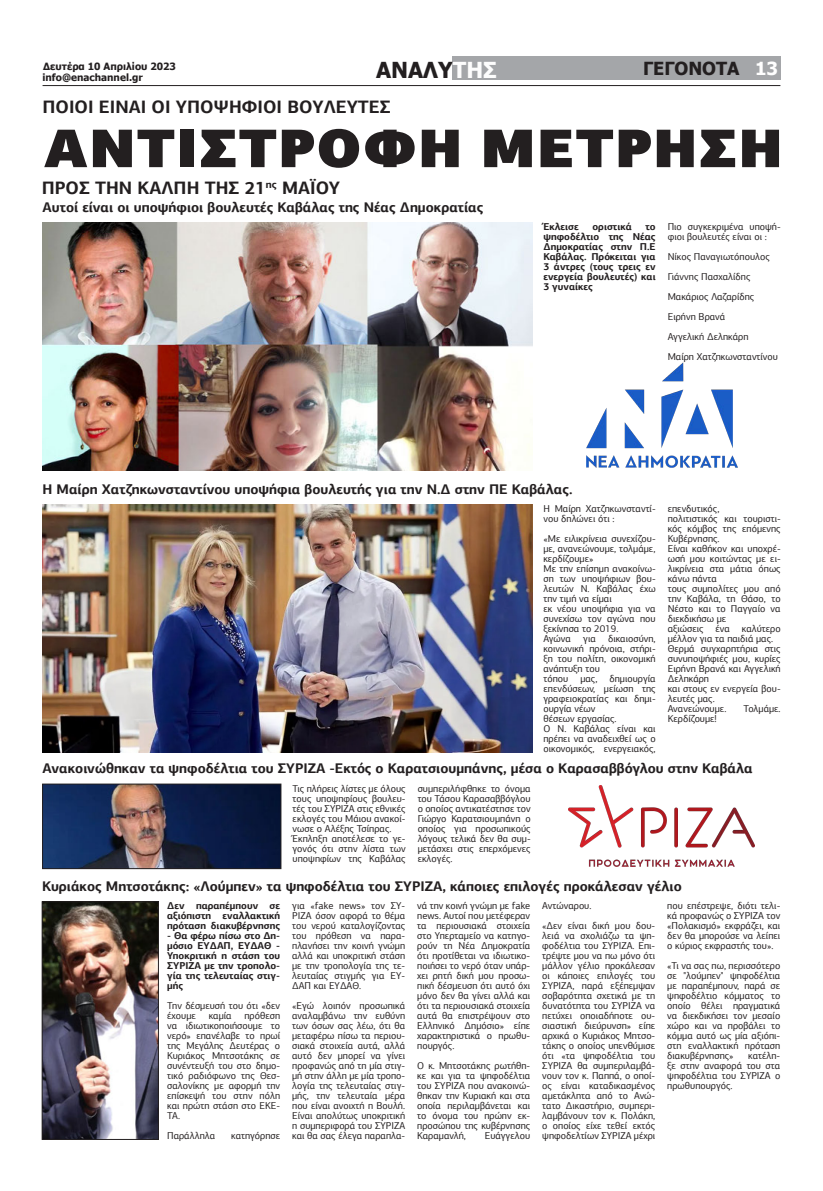
<style>
.page{position:relative;width:823px;height:1191px;background:#fff}
.page>*{position:absolute;margin:0;border:0;box-sizing:border-box;transform-origin:0 0}
.t1{font:900 54px "PF Agora Sans Pro";letter-spacing:.04em;color:#231f20}
.t2{font:700 22px "Tahoma";color:#231f20}
.t3{font:700 18px "PF Agora Sans Pro";color:#231f20}
.t4{font:700 18px "Tahoma";color:#231f20}
.t5{font:700 18px "Tahoma";color:#fff}
.t6{font:700 14px "PF Agora Sans Pro";color:#231f20}
.t7{font:10px/10px "PF Agora Sans Pro";color:#231f20;text-align:justify}
.t8{font:700 10px/10px "PF Agora Sans Pro";color:#231f20;text-align:justify}
.t9{font:700 10px "Tahoma";color:#231f20}
.s1{color:#fdfdfd}
</style>
<div class="page">
<hr style="left:43px;top:85px;width:737px;height:1px;background:#231f20">
<div style="left:452px;top:57px;width:328px;height:23px;background:#a4a6a9"></div>
<img style="left:43px;top:223px;width:488px;height:248px">
<img style="left:43px;top:505px;width:488px;height:248px">
<img style="left:44px;top:785px;width:235px;height:82px">
<div style="left:42px;top:783px;width:239px;height:86px;border:1px solid #231f20"></div>
<img style="left:44px;top:903px;width:113px;height:235px">
<div style="left:42px;top:901px;width:117px;height:239px;border:1px solid #231f20"></div>
<img style="left:568px;top:785px;width:185px;height:81px">
<img style="left:586px;top:363px;width:152px;height:105px">
<p class="t2" style="left:376px;top:54px;width:122px">ΑΝΑΛΥ<span class="s1">ΤΗΣ</span></p>
<p class="t4" style="left:642px;top:56px;width:98px">ΓΕΓΟΝΟΤΑ</p>
<p class="t5" style="left:754px;top:56px;width:24px">13</p>
<p class="t9" style="left:43px;top:59px;width:134px">Δευτέρα 10 Απριλίου 2023</p>
<p class="t9" style="left:43px;top:70px;width:102px">info@enachannel.gr</p>
<p class="t3" style="left:43px;top:95px;width:349px">ΠΟΙΟΙ ΕΙΝΑΙ ΟΙ ΥΠΟΨΗΦΙΟΙ ΒΟΥΛΕΥΤΕΣ</p>
<p class="t1" style="left:44px;top:111px;width:739px">ΑΝΤΙΣΤΡΟΦΗ ΜΕΤΡΗΣΗ</p>
<p class="t3" style="left:42px;top:176px;width:299px">ΠΡΟΣ ΤΗΝ ΚΑΛΠΗ ΤΗΣ 21<sup>ης</sup> ΜΑΪΟΥ</p>
<p class="t8" style="left:543px;top:221px;width:37px">Έκλεισε</p>
<p class="t8" style="left:592px;top:221px;width:41px">οριστικά</p>
<p class="t6" style="left:43px;top:198px;width:442px">Αυτοί είναι οι υποψήφιοι βουλευτές Καβάλας της Νέας Δημοκρατίας</p>
<p class="t8" style="left:543px;top:221px;width:114px;text-indent:102px">το ψηφοδέλτιο της Νέας Δημοκρατίας στην Π.Ε Καβάλας. Πρόκειται για 3 άντρες (τους τρεις εν ενεργεία βουλευτές) και 3 γυναίκες</p>
<p class="t7" style="left:667px;top:222px;width:114px">Πιο συγκεκριμένα υποψή&shy;φιοι βουλευτές είναι οι :</p>
<p class="t7" style="left:667px;top:252px;width:103px">Νίκος Παναγιωτόπουλος</p>
<p class="t7" style="left:667px;top:272px;width:84px">Γιάννης Πασχαλίδης</p>
<p class="t7" style="left:667px;top:292px;width:88px">Μακάριος Λαζαρίδης</p>
<p class="t7" style="left:667px;top:312px;width:59px">Ειρήνη Βρανά</p>
<p class="t7" style="left:667px;top:332px;width:82px">Αγγελική Δεληκάρη</p>
<p class="t7" style="left:667px;top:352px;width:112px">Μαίρη Χατζηκωνσταντίνου</p>
<p class="t6" style="left:43px;top:480px;width:531px">Η Μαίρη Χατζηκωνσταντίνου υποψήφια βουλευτής για την Ν.Δ στην ΠΕ Καβάλας.</p>
<p class="t7" style="left:543px;top:504px;width:114px">Η Μαίρη Χατζηκωνσταντί&shy;νου δηλώνει ότι :</p>
<p class="t7" style="left:543px;top:534px;width:114px">«Με ειλικρίνεια συνεχίζου&shy;με, ανανεώνουμε, τολμάμε,</p>
<p class="t7" style="left:543px;top:554px;width:51px">κερδίζουμε»</p>
<p class="t7" style="left:543px;top:564px;width:114px">Με την επίσημη ανακοίνω&shy;ση των υποψήφιων βου&shy;λευτών Ν. Καβάλας έχω την τιμή να είμαι</p>
<p class="t7" style="left:543px;top:604px;width:114px">εκ νέου υποψήφια για να συνεχίσω τον αγώνα που ξεκίνησα το 2019.</p>
<p class="t7" style="left:543px;top:634px;width:114px">Αγώνα για δικαιοσύνη, κοινωνική πρόνοια, στήρι&shy;ξη του πολίτη, οικονομική ανάπτυξη του</p>
<p class="t7" style="left:543px;top:674px;width:114px">τόπου μας, δημιουργία επενδύσεων, μείωση της γραφειοκρατίας και δημι&shy;ουργία νέων</p>
<p class="t7" style="left:543px;top:714px;width:75px">θέσεων εργασίας.</p>
<p class="t7" style="left:543px;top:724px;width:114px">Ο Ν. Καβάλας είναι και πρέπει να αναδειχθεί ως ο οικονομικός, ενεργειακός,</p>
<p class="t7" style="left:667px;top:504px;width:53px">επενδυτικός,</p>
<p class="t7" style="left:667px;top:514px;width:114px">πολιτιστικός και τουριστι&shy;κός κόμβος της επόμενης Κυβέρνησης.</p>
<p class="t7" style="left:667px;top:544px;width:114px">Είναι καθήκον και υποχρέ&shy;ωσή μου κοιτώντας με ει&shy;λικρίνεια στα μάτια όπως κάνω πάντα</p>
<p class="t7" style="left:667px;top:584px;width:114px">τους συμπολίτες μου από την Καβάλα, τη Θάσο, το Νέστο και το Παγγαίο να διεκδικήσω με</p>
<p class="t7" style="left:667px;top:624px;width:114px">αξιώσεις ένα καλύτερο μέλλον για τα παιδιά μας.</p>
<p class="t7" style="left:667px;top:644px;width:114px">Θερμά συγχαρητήρια στις συνυποψήφιές μου, κυρίες Ειρήνη Βρανά και Αγγελική Δεληκάρη</p>
<p class="t7" style="left:667px;top:684px;width:114px">και στους εν ενεργεία βου&shy;λευτές μας.</p>
<p class="t7" style="left:667px;top:704px;width:60px">Ανανεώνουμε.</p>
<p class="t7" style="left:743px;top:704px;width:39px">Τολμάμε.</p>
<p class="t7" style="left:667px;top:714px;width:51px">Κερδίζουμε!</p>
<p class="t6" style="left:43px;top:759px;width:711px">Ανακοινώθηκαν τα ψηφοδέλτια του ΣΥΡΙΖΑ -Εκτός ο Καρατσιουμπάνης, μέσα ο Καρασαββόγλου στην Καβάλα</p>
<p class="t7" style="left:292px;top:783px;width:114px">Τις πλήρεις λίστες με όλους τους υποψηφίους βουλευ&shy;τές του ΣΥΡΙΖΑ στις εθνικές εκλογές του Μάιου ανακοί&shy;νωσε ο Αλέξης Τσίπρας.</p>
<p class="t7" style="left:292px;top:833px;width:114px">Έκπληξη αποτέλεσε το γε&shy;γονός ότι στην λίστα των υποψηφίων της Καβάλας</p>
<p class="t7" style="left:417px;top:783px;width:114px">συμπεριλήφθηκε το όνομα του Τάσου Καρασαββόγλου ο οποίος αντικατέστησε τον Γιώργο Καρατσιουμπάνη ο οποίος για προσωπικούς λόγους τελικά δεν θα συμ&shy;μετάσχει στις επερχόμενες εκλογές.</p>
<p class="t6" style="left:42px;top:877px;width:640px">Κυριάκος Μητσοτάκης: «Λούμπεν» τα ψηφοδέλτια του ΣΥΡΙΖΑ, κάποιες επιλογές προκάλεσαν γέλιο</p>
<p class="t8" style="left:167px;top:900px;width:114px">Δεν παραπέμπουν σε αξιόπιστη εναλλακτική πρόταση διακυβέρνησης</p>
<p class="t8" style="left:167px;top:930px;width:114px">- Θα φέρω πίσω στο Δη&shy;μόσιο ΕΥΔΑΠ, ΕΥΔΑΘ - Υποκριτική η στάση του ΣΥΡΙΖΑ με την τροπολο&shy;γία της τελευταίας στιγ&shy;μής</p>
<p class="t7" style="left:167px;top:1001px;width:114px">Την δέσμευσή του ότι «δεν έχουμε</p>
<p class="t7" style="left:167px;top:1011px;width:114px;text-indent:77px">πρόθεση να ιδιωτικοποιήσουμε το νερό» επανέλαβε το πρωί της Μεγάλης Δευτέρας ο Κυριάκος Μητσοτάκης σε συνέντευξή του στο δημο&shy;τικό ραδιόφωνο της Θεσ&shy;σαλονίκης με αφορμή την επίσκεψή του στην πόλη και πρώτη στάση στο ΕΚΕ-ΤΑ.</p>
<p class="t7" style="left:167px;top:1131px;width:49px">Παράλληλα</p>
<p class="t7" style="left:231px;top:1131px;width:50px">κατηγόρησε</p>
<p class="t7" style="left:208px;top:1011px;width:24px">καμία</p>
<p class="t7" style="left:292px;top:901px;width:114px">για «fake news» τον ΣΥ-ΡΙΖΑ όσον αφορά το θέμα του νερού καταλογίζοντας του πρόθεση να παρα&shy;πλανήσει την κοινή γνώμη αλλά και υποκριτική στάση με την τροπολογία της τε&shy;λευταίας στιγμής για ΕΥ-ΔΑΠ και ΕΥΔΑΘ.</p>
<p class="t7" style="left:292px;top:1001px;width:114px">«Εγώ λοιπόν προσωπικά αναλαμβάνω την ευθύνη των όσων σας λέω, ότι θα μεταφέρω πίσω τα περιου&shy;σιακά στοιχεία αυτά, αλλά αυτό δεν μπορεί να γίνει προφανώς από τη μία στιγ&shy;μή στην άλλη με μία τροπο&shy;λογία της τελευταίας στιγ&shy;μής, την τελευταία μέρα που είναι ανοιχτή η Βουλή.<br>Είναι απολύτως υποκριτική η συμπεριφορά του ΣΥΡΙΖΑ και θα σας έλεγα παραπλα-</p>
<p class="t7" style="left:417px;top:901px;width:114px">νά την κοινή γνώμη με fake news. Αυτοί που μετέφεραν τα περιουσιακά στοιχεία στο Υπερταμείο να κατηγο&shy;ρούν τη Νέα Δημοκρατία ότι προτίθεται να ιδιωτικο&shy;ποιήσει το νερό όταν υπάρ&shy;χει ρητή δική μου προσω&shy;πική δέσμευση ότι αυτό όχι μόνο δεν θα γίνει αλλά και ότι τα περιουσιακά στοιχεία αυτά θα επιστρέψουν στο Ελληνικό Δημόσιο» είπε χαρακτηριστικά ο πρωθυ&shy;πουργός.</p>
<p class="t7" style="left:417px;top:1061px;width:114px">Ο κ. Μητσοτάκης ρωτήθη&shy;κε και για τα ψηφοδέλτια του ΣΥΡΙΖΑ που ανακοινώ&shy;θηκαν την Κυριακή και στα οποία περιλαμβάνεται και το όνομα του πρώην εκ&shy;προσώπου της κυβέρνησης Καραμανλή,</p>
<p class="t7" style="left:484px;top:1131px;width:47px">Ευάγγελου</p>
<p class="t7" style="left:542px;top:901px;width:51px">Αντώναρου.</p>
<p class="t7" style="left:542px;top:921px;width:114px">«Δεν είναι δική μου δου&shy;λειά να σχολιάζω τα ψη&shy;φοδέλτια του ΣΥΡΙΖΑ. Επι&shy;τρέψτε μου να πω μόνο ότι μάλλον γέλιο προκάλεσαν οι κάποιες επιλογές του ΣΥΡΙΖΑ, παρά εξέπεμψαν σοβαρότητα σχετικά με τη δυνατότητα του ΣΥΡΙΖΑ να πετύχει οποιαδήποτε ου&shy;σιαστική διεύρυνση» είπε αρχικά ο Κυριάκος Μητσο&shy;τάκης ο οποίος υπενθύμισε ότι «τα ψηφοδέλτια του ΣΥΡΙΖΑ θα συμπεριλαμβά&shy;νουν τον κ. Παππά, ο οποί&shy;ος είναι καταδικασμένος αμετάκλητα από το Ανώ&shy;τατο Δικαστήριο, συμπερι&shy;λαμβάνουν τον κ. Πολάκη, ο οποίος είχε τεθεί εκτός ψηφοδελτίων ΣΥΡΙΖΑ μέχρι</p>
<p class="t7" style="left:667px;top:901px;width:114px">που επέστρεψε, διότι τελι&shy;κά προφανώς ο ΣΥΡΙΖΑ τον «Πολακισμό» εκφράζει, και δεν θα μπορούσε να λείπει ο κύριος εκφραστής του».</p>
<p class="t7" style="left:667px;top:961px;width:114px">«Τι να σας πω, περισσότερο σε "λούμπεν" ψηφοδέλτια με παραπέμπουν, παρά σε ψηφοδέλτιο κόμματος το οποίο θέλει πραγματικά να διεκδικήσει τον μεσαίο χώρο και να προβάλει το κόμμα αυτό ως μία αξιόπι&shy;στη εναλλακτική πρόταση διακυβέρνησης»</p>
<p class="t7" style="left:667px;top:1051px;width:114px;text-indent:81px">κατέλη&shy;ξε στην αναφορά του στα ψηφοδέλτια του ΣΥΡΙΖΑ ο πρωθυπουργός.</p>
</div>
